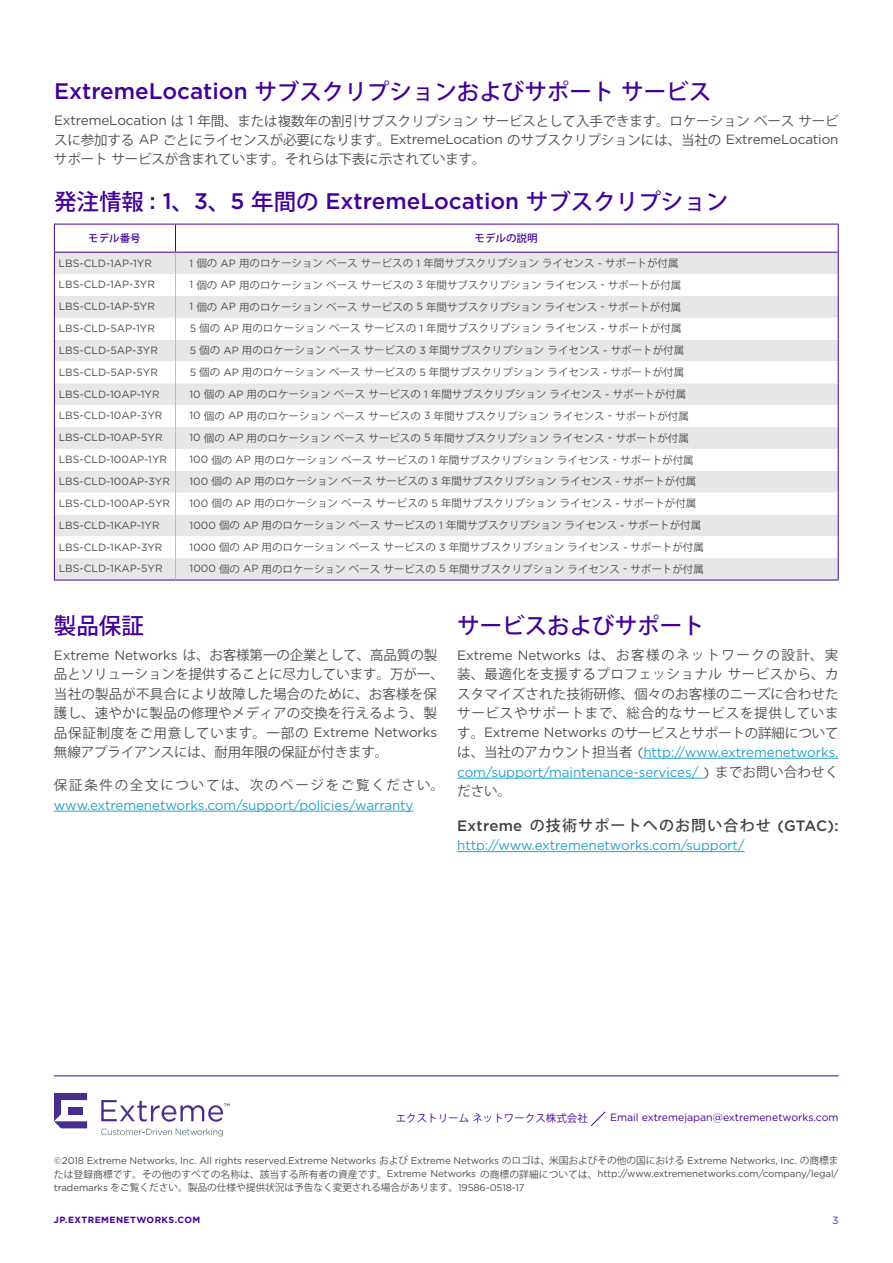
<style>
.page{position:relative;width:893px;height:1263px;background:#fff}
.page>*{position:absolute;margin:0;border:0;box-sizing:border-box;transform-origin:0 0}
.t1{font:500 22.5px "Koz Go Pr 6 N";color:#409}
.t2{font:500 22.5px "Gotham";color:#409}
.t3{font:500 15px "Koz Go Pr 6 N";letter-spacing:.075em;color:#414042}
.t4{font:13.5px/19.4px "Koz Go Pr 6 N";letter-spacing:-.005em;color:#4d4d4f;text-align:justify}
.t5{font:13.5px/19.4px "Koz Go Pr 6 N";letter-spacing:.015em;color:#4d4d4f}
.t6{font:13.5px/20px "Gotham";letter-spacing:-.01em;color:#29a2ca}
.t7{font:13.5px "Koz Go Pr 6 N";letter-spacing:.125em;color:#4d4d4f}
.t8{font:10.5px "Koz Go Pr 6 N";color:#4d4d4f}
.t9{font:10.5px "Gotham";color:#4d4d4f}
.t10{font:10.5px "Gotham";color:#409}
.t11{font:10.5px "Koz Go Pr 6 N";color:#409}
.t12{font:500 10.5px "Koz Go Pr 6 N";color:#409}
.t13{font:10.5px "Gotham";color:#6026a8}
.t14{font:9.75px/13.2px "Gotham";letter-spacing:-.01em;color:#4d4d4f}
.t15{font:9.75px "Koz Go Pr 6 N";letter-spacing:-.01em;color:#4d4d4f}
.t16{font:700 9px "Gotham";letter-spacing:.05em;color:#409}
.s1{font-family:"Gotham"}
.s2{font-family:"Koz Go Pr 6 N"}
.s3{font-family:"Koz Go Pr 6 N";color:#4d4d4f}
.s4{color:#4d4d4f}
</style>
<div class="page">
<hr style="left:54px;top:1075px;width:784px;height:1px;background:#409">
<svg style="left:591px;top:1112px;width:14px;height:14px"></svg>
<svg style="left:101px;top:1128px;width:122px;height:8px"></svg>
<svg style="left:54px;top:1093px;width:33px;height:35px"></svg>
<svg style="left:101px;top:1100px;width:128px;height:22px"></svg>
<hr style="left:54px;top:580px;width:122px;height:1px;background:#409">
<hr style="left:176px;top:580px;width:663px;height:1px;background:#409">
<svg style="left:54px;top:224px;width:785px;height:356px"></svg>
<hr style="left:54px;top:811px;width:359px;height:1px;background:#29a2ca">
<hr style="left:643px;top:758px;width:195px;height:1px;background:#29a2ca">
<hr style="left:457px;top:778px;width:247px;height:1px;background:#29a2ca">
<hr style="left:457px;top:851px;width:288px;height:1px;background:#29a2ca">
<h1 class="t1" style="left:54px;top:79px;width:659px"><span class="s1">ExtremeLocation</span> サブスクリプションおよびサポートサービス</h1>
<p class="t4" style="left:54px;top:111px;width:786px"><span class="s1">ExtremeLocation</span> は <span class="s1">1</span> 年間、または複数年の割引サブスクリプションサービスとして入手できます。ロケーションベースサービスに参加する <span class="s1">AP</span> ごとにライセンスが必要になります。<span class="s1">ExtremeLocation</span> のサブスクリプションには、当社の <span class="s1">ExtremeLocation</span>サポートサービスが含まれています。それらは下表に示されています。</p>
<h1 class="t2" style="left:54px;top:187px;width:676px"><span class="s2">発注情報</span> : 1<span class="s2">、</span>3<span class="s2">、</span>5 <span class="s2">年間の</span> ExtremeLocation <span class="s2">サブスクリプション</span></h1>
<p class="t12" style="left:88px;top:232px;width:54px">モデル番号</p>
<p class="t12" style="left:475px;top:232px;width:64px">モデルの説明</p>
<p class="t9" style="left:59px;top:256px;width:95px">LBS-CLD-1AP-1YR</p>
<p class="t8" style="left:189px;top:257px;width:491px"><span class="s1">1</span> 個の <span class="s1">AP</span> 用のロケーションベースサービスの <span class="s1">1</span> 年間サブスクリプションライセンス <span class="s1">-</span> サポートが付属</p>
<p class="t9" style="left:59px;top:278px;width:98px">LBS-CLD-1AP-3YR</p>
<p class="t8" style="left:189px;top:279px;width:493px"><span class="s1">1</span> 個の <span class="s1">AP</span> 用のロケーションベースサービスの <span class="s1">3</span> 年間サブスクリプションライセンス <span class="s1">-</span> サポートが付属</p>
<p class="t9" style="left:59px;top:300px;width:98px">LBS-CLD-1AP-5YR</p>
<p class="t8" style="left:189px;top:301px;width:493px"><span class="s1">1</span> 個の <span class="s1">AP</span> 用のロケーションベースサービスの <span class="s1">5</span> 年間サブスクリプションライセンス <span class="s1">-</span> サポートが付属</p>
<p class="t9" style="left:59px;top:322px;width:98px">LBS-CLD-5AP-1YR</p>
<p class="t8" style="left:190px;top:323px;width:493px"><span class="s1">5</span> 個の <span class="s1">AP</span> 用のロケーションベースサービスの <span class="s1">1</span> 年間サブスクリプションライセンス <span class="s1">-</span> サポートが付属</p>
<p class="t9" style="left:59px;top:343px;width:101px">LBS-CLD-5AP-3YR</p>
<p class="t8" style="left:190px;top:344px;width:496px"><span class="s1">5</span> 個の <span class="s1">AP</span> 用のロケーションベースサービスの <span class="s1">3</span> 年間サブスクリプションライセンス <span class="s1">-</span> サポートが付属</p>
<p class="t9" style="left:59px;top:365px;width:101px">LBS-CLD-5AP-5YR</p>
<p class="t8" style="left:190px;top:366px;width:496px"><span class="s1">5</span> 個の <span class="s1">AP</span> 用のロケーションベースサービスの <span class="s1">5</span> 年間サブスクリプションライセンス <span class="s1">-</span> サポートが付属</p>
<p class="t9" style="left:59px;top:387px;width:102px">LBS-CLD-10AP-1YR</p>
<p class="t8" style="left:190px;top:388px;width:498px"><span class="s1">10</span> 個の <span class="s1">AP</span> 用のロケーションベースサービスの <span class="s1">1</span> 年間サブスクリプションライセンス <span class="s1">-</span> サポートが付属</p>
<p class="t9" style="left:59px;top:409px;width:105px">LBS-CLD-10AP-3YR</p>
<p class="t8" style="left:190px;top:410px;width:501px"><span class="s1">10</span> 個の <span class="s1">AP</span> 用のロケーションベースサービスの <span class="s1">3</span> 年間サブスクリプションライセンス <span class="s1">-</span> サポートが付属</p>
<p class="t9" style="left:59px;top:431px;width:105px">LBS-CLD-10AP-5YR</p>
<p class="t8" style="left:190px;top:432px;width:501px"><span class="s1">10</span> 個の <span class="s1">AP</span> 用のロケーションベースサービスの <span class="s1">5</span> 年間サブスクリプションライセンス <span class="s1">-</span> サポートが付属</p>
<p class="t9" style="left:59px;top:453px;width:110px">LBS-CLD-100AP-1YR</p>
<p class="t8" style="left:190px;top:454px;width:506px"><span class="s1">100</span> 個の <span class="s1">AP</span> 用のロケーションベースサービスの <span class="s1">1</span> 年間サブスクリプションライセンス <span class="s1">-</span> サポートが付属</p>
<p class="t9" style="left:59px;top:475px;width:113px">LBS-CLD-100AP-3YR</p>
<p class="t8" style="left:190px;top:476px;width:508px"><span class="s1">100</span> 個の <span class="s1">AP</span> 用のロケーションベースサービスの <span class="s1">3</span> 年間サブスクリプションライセンス <span class="s1">-</span> サポートが付属</p>
<p class="t9" style="left:59px;top:496px;width:113px">LBS-CLD-100AP-5YR</p>
<p class="t8" style="left:190px;top:497px;width:508px"><span class="s1">100</span> 個の <span class="s1">AP</span> 用のロケーションベースサービスの <span class="s1">5</span> 年間サブスクリプションライセンス <span class="s1">-</span> サポートが付属</p>
<p class="t9" style="left:59px;top:518px;width:102px">LBS-CLD-1KAP-1YR</p>
<p class="t8" style="left:190px;top:519px;width:513px"><span class="s1">1000</span> 個の <span class="s1">AP</span> 用のロケーションベースサービスの <span class="s1">1</span> 年間サブスクリプションライセンス <span class="s1">-</span> サポートが付属</p>
<p class="t9" style="left:59px;top:540px;width:105px">LBS-CLD-1KAP-3YR</p>
<p class="t8" style="left:190px;top:541px;width:516px"><span class="s1">1000</span> 個の <span class="s1">AP</span> 用のロケーションベースサービスの <span class="s1">3</span> 年間サブスクリプションライセンス <span class="s1">-</span> サポートが付属</p>
<p class="t9" style="left:59px;top:562px;width:105px">LBS-CLD-1KAP-5YR</p>
<p class="t8" style="left:190px;top:563px;width:516px"><span class="s1">1000</span> 個の <span class="s1">AP</span> 用のロケーションベースサービスの <span class="s1">5</span> 年間サブスクリプションライセンス <span class="s1">-</span> サポートが付属</p>
<h1 class="t1" style="left:54px;top:613px;width:91px">製品保証</h1>
<p class="t5" style="left:54px;top:646px;width:391px"><span class="s1">Extreme Networks</span> は、お客様第一の企業として、高品質の製品とソリューションを提供することに尽力しています。万が一、当社の製品が不具合により故障した場合のために、お客様を保護し、速やかに製品の修理やメディアの交換を行えるよう、製品保証制度をご用意しています。一部の <span class="s1">Extreme Networks</span>無線アプライアンスには、耐用年限の保証が付きます。</p>
<p class="t7" style="left:54px;top:778px;width:391px">保証条件の全文については、次のページをご覧ください。</p>
<p class="t6" style="left:54px;top:795px;width:361px">www.extremenetworks.com/support/policies/warranty</p>
<h1 class="t1" style="left:457px;top:613px;width:249px">サービスおよびサポート</h1>
<p class="t4" style="left:457px;top:646px;width:383px"><span class="s1">Extreme Networks</span> は、お客様のネットワークの設計、実装、最適化を支援するプロフェッショナルサービスから、カスタマイズされた技術研修、個々のお客様のニーズに合わせたサービスやサポートまで、総合的なサービスを提供しています。<span class="s1">Extreme Networks</span> のサービスとサポートの詳細について</p>
<p class="t6" style="left:457px;top:742px;width:383px"><span class="s3">は、当社のアカウント担当者</span> <span class="s4">(</span>http://www.extremenetworks. com/support/maintenance-services/ <span class="s4">)</span> <span class="s3">までお問い合わせく</span></p>
<p class="t4" style="left:457px;top:782px;width:55px">ださい。</p>
<h2 class="t3" style="left:457px;top:817px;width:383px"><span class="s1">Extreme</span> の技術サポートへのお問い合わせ <span class="s1">(GTAC):</span></h2>
<p class="t6" style="left:457px;top:835px;width:289px">http://www.extremenetworks.com/support/</p>
<p class="t11" style="left:396px;top:1112px;width:194px">エクストリームネットワークス株式会社</p>
<p class="t10" style="left:610px;top:1111px;width:230px">Email extremejapan@extremenetworks.com</p>
<p class="t14" style="left:54px;top:1154px;width:786px">©2018 Extreme Networks, Inc. All rights reserved.Extreme Networks <span class="s2">および</span> Extreme Networks <span class="s2">のロゴは、米国およびその他の国における</span> Extreme Networks, Inc. <span class="s2">の商標または登録商標です。その他のすべての名称は、該当する所有者の資産です。</span>Extreme Networks <span class="s2">の商標の詳細については、</span>http://www.extremenetworks.com/company/legal/</p>
<p class="t15" style="left:54px;top:1182px;width:472px"><span class="s1">trademarks</span> をご覧ください。製品の仕様や提供状況は予告なく変更される場合があります。<span class="s1">19586-0518-17</span></p>
<p class="t13" style="left:832px;top:1214px;width:8px">3</p>
<p class="t16" style="left:54px;top:1214px;width:148px">JP.EXTREMENETWORKS.COM</p>
</div>
